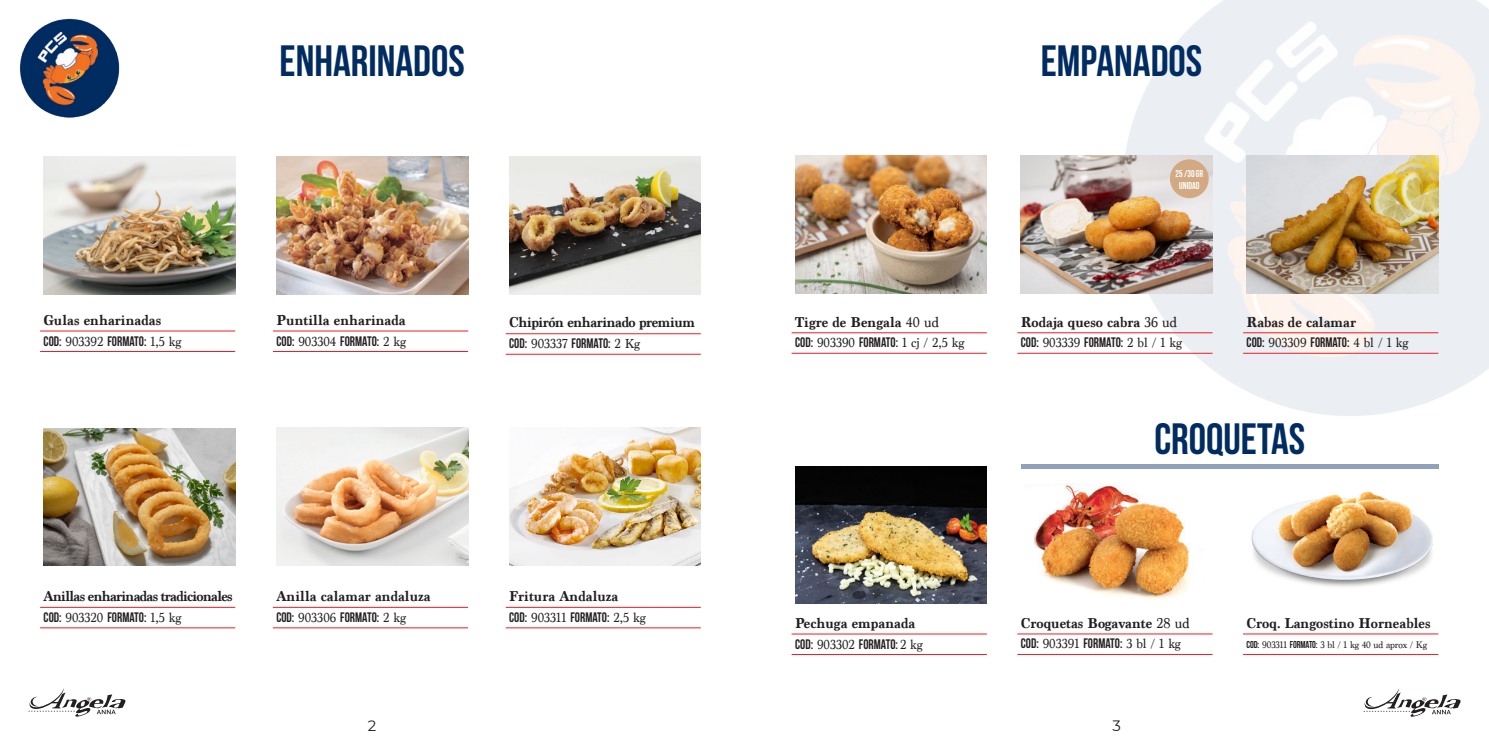
<style>
.page{position:relative;width:1489px;height:745px;background:#fff}
.page>*{position:absolute;margin:0;border:0;box-sizing:border-box;transform-origin:0 0}
.t1{font:43.75px "Bebas Neue";color:#002c61}
.t2{font:700 15px "Marion";color:#231f20;scale:.95 1}
.t3{font:700 15px "Marion";letter-spacing:-.05em;color:#231f20;scale:.95 1}
.t4{font:700 15px "Marion";letter-spacing:-.03em;color:#231f20;scale:.95 1}
.t5{font:15px "Montserrat";color:#231f20}
.t6{font:13.75px "Bebas Neue";color:#231f20;scale:.95 1}
.t7{font:13.75px "Marion";color:#231f20;scale:.95 1}
.t8{font:10px "Marion";letter-spacing:-.01em;color:#231f20;scale:.95 1}
.t9{font:10px "Bebas Neue";color:#fff;scale:.9 1}
.s1{font-family:"Marion"}
.s2{font-weight:400}
.s3{font-family:"Bebas Neue"}
</style>
<div class="page">
<img style="left:19px;top:18px;width:101px;height:100px">
<img style="left:1100px;top:0;width:388px;height:416px">
<svg style="left:28px;top:688px;width:98px;height:28px"></svg>
<svg style="left:1363px;top:688px;width:97px;height:28px"></svg>
<hr style="left:40px;top:330px;width:195px;height:1px;background:#ee1d23">
<hr style="left:40px;top:351px;width:195px;height:1px;background:#ee1d23">
<hr style="left:273px;top:330px;width:195px;height:1px;background:#ee1d23">
<hr style="left:273px;top:351px;width:195px;height:1px;background:#ee1d23">
<hr style="left:791px;top:332px;width:195px;height:1px;background:#ee1d23">
<hr style="left:791px;top:353px;width:195px;height:1px;background:#ee1d23">
<hr style="left:273px;top:606px;width:195px;height:1px;background:#ee1d23">
<hr style="left:273px;top:627px;width:195px;height:1px;background:#ee1d23">
<hr style="left:1017px;top:332px;width:195px;height:1px;background:#ee1d23">
<hr style="left:1017px;top:353px;width:195px;height:1px;background:#ee1d23">
<hr style="left:1242px;top:332px;width:196px;height:1px;background:#ee1d23">
<hr style="left:1242px;top:353px;width:196px;height:1px;background:#ee1d23">
<hr style="left:505px;top:333px;width:195px;height:1px;background:#ee1d23">
<hr style="left:505px;top:354px;width:195px;height:1px;background:#ee1d23">
<hr style="left:40px;top:606px;width:195px;height:1px;background:#ee1d23">
<hr style="left:40px;top:627px;width:195px;height:1px;background:#ee1d23">
<hr style="left:1017px;top:633px;width:195px;height:1px;background:#ee1d23">
<hr style="left:1017px;top:653px;width:195px;height:1px;background:#ee1d23">
<hr style="left:505px;top:606px;width:195px;height:1px;background:#ee1d23">
<hr style="left:505px;top:627px;width:195px;height:1px;background:#ee1d23">
<hr style="left:1242px;top:633px;width:196px;height:1px;background:#ee1d23">
<hr style="left:1242px;top:653px;width:196px;height:1px;background:#ee1d23">
<img style="left:44px;top:156px;width:191px;height:138px">
<img style="left:276px;top:156px;width:192px;height:138px">
<img style="left:795px;top:156px;width:191px;height:137px">
<img style="left:1020px;top:156px;width:192px;height:137px">
<img style="left:1246px;top:156px;width:192px;height:137px">
<img style="left:276px;top:427px;width:192px;height:138px">
<img style="left:44px;top:428px;width:191px;height:137px">
<img style="left:1034px;top:484px;width:168px;height:116px">
<img style="left:509px;top:156px;width:191px;height:138px">
<img style="left:509px;top:427px;width:191px;height:138px">
<div style="left:1169px;top:159px;width:39px;height:39px;background:#d2a983;border-radius:50%"></div>
<img style="left:1251px;top:491px;width:182px;height:96px">
<hr style="left:791px;top:633px;width:195px;height:1px;background:#ee1d23">
<hr style="left:791px;top:653px;width:195px;height:1px;background:#ee1d23">
<img style="left:795px;top:466px;width:191px;height:137px">
<hr style="left:1021px;top:464px;width:417px;height:4px;background:#8fa2ba">
<p class="t1" style="left:279px;top:37px;width:187px">ENHARINADOS</p>
<p class="t1" style="left:1040px;top:37px;width:163px">EMPANADOS</p>
<p class="t2" style="left:44px;top:311px;width:125px">Gulas enharinadas</p>
<p class="t6" style="left:44px;top:333px;width:146px">COD: <span class="s1">903392</span> FORMATO: <span class="s1">1,5 kg</span></p>
<p class="t2" style="left:276px;top:311px;width:137px">Puntilla enharinada</p>
<p class="t6" style="left:276px;top:333px;width:138px">COD: <span class="s1">903304</span> FORMATO: <span class="s1">2 kg</span></p>
<p class="t4" style="left:509px;top:313px;width:197px">Chipirón enharinado premium</p>
<p class="t6" style="left:509px;top:336px;width:139px">COD: <span class="s1">903337</span> FORMATO: <span class="s1">2 Kg</span></p>
<p class="t2" style="left:795px;top:312px;width:153px">Tigre de Bengala <span class="s2">40 ud</span></p>
<p class="t7" style="left:795px;top:334px;width:179px"><span class="s3">COD:</span> 903390 <span class="s3">FORMATO:</span> 1 cj / 2,5 kg</p>
<p class="t9" style="left:1175px;top:168px;width:32px">25 /30 GR</p>
<p class="t9" style="left:1179px;top:180px;width:24px">UNIDAD</p>
<p class="t2" style="left:1020px;top:312px;width:166px">Rodaja queso cabra <span class="s2">36 ud</span></p>
<p class="t7" style="left:1020px;top:334px;width:171px"><span class="s3">COD:</span> 903339 <span class="s3">FORMATO:</span> 2 bl / 1 kg</p>
<p class="t2" style="left:1246px;top:312px;width:117px">Rabas de calamar</p>
<p class="t7" style="left:1246px;top:334px;width:172px"><span class="s3">COD:</span> 903309 <span class="s3">FORMATO:</span> 4 bl / 1 kg</p>
<p class="t1" style="left:1154px;top:414px;width:152px">CROQUETAS</p>
<p class="t3" style="left:44px;top:587px;width:200px">Anillas enharinadas tradicionales</p>
<p class="t6" style="left:44px;top:609px;width:146px">COD: <span class="s1">903320</span> FORMATO: <span class="s1">1,5 kg</span></p>
<p class="t2" style="left:1020px;top:613px;width:179px">Croquetas Bogavante <span class="s2">28 ud</span></p>
<p class="t7" style="left:1020px;top:635px;width:170px"><span class="s3">COD:</span> 903391 <span class="s3">FORMATO:</span> 3 bl / 1 kg</p>
<p class="t2" style="left:276px;top:587px;width:164px">Anilla calamar andaluza</p>
<p class="t6" style="left:276px;top:609px;width:138px">COD: <span class="s1">903306</span> FORMATO: <span class="s1">2 kg</span></p>
<p class="t2" style="left:509px;top:587px;width:116px">Fritura Andaluza</p>
<p class="t6" style="left:509px;top:609px;width:145px">COD: <span class="s1">903311</span> FORMATO: <span class="s1">2,5 kg</span></p>
<p class="t2" style="left:1246px;top:613px;width:195px">Croq. Langostino Horneables</p>
<p class="t8" style="left:1246px;top:638px;width:191px"><span class="s3">COD:</span> 903311 <span class="s3">FORMATO:</span> 3 bl / 1 kg 40 ud aprox / Kg</p>
<p class="t2" style="left:795px;top:613px;width:128px">Pechuga empanada</p>
<p class="t6" style="left:795px;top:635px;width:136px">COD: <span class="s1">903302</span> FORMATO: <span class="s1">2 kg</span></p>
<p class="t5" style="left:368px;top:715px;width:10px">2</p>
<p class="t5" style="left:1112px;top:715px;width:10px">3</p>
</div>
